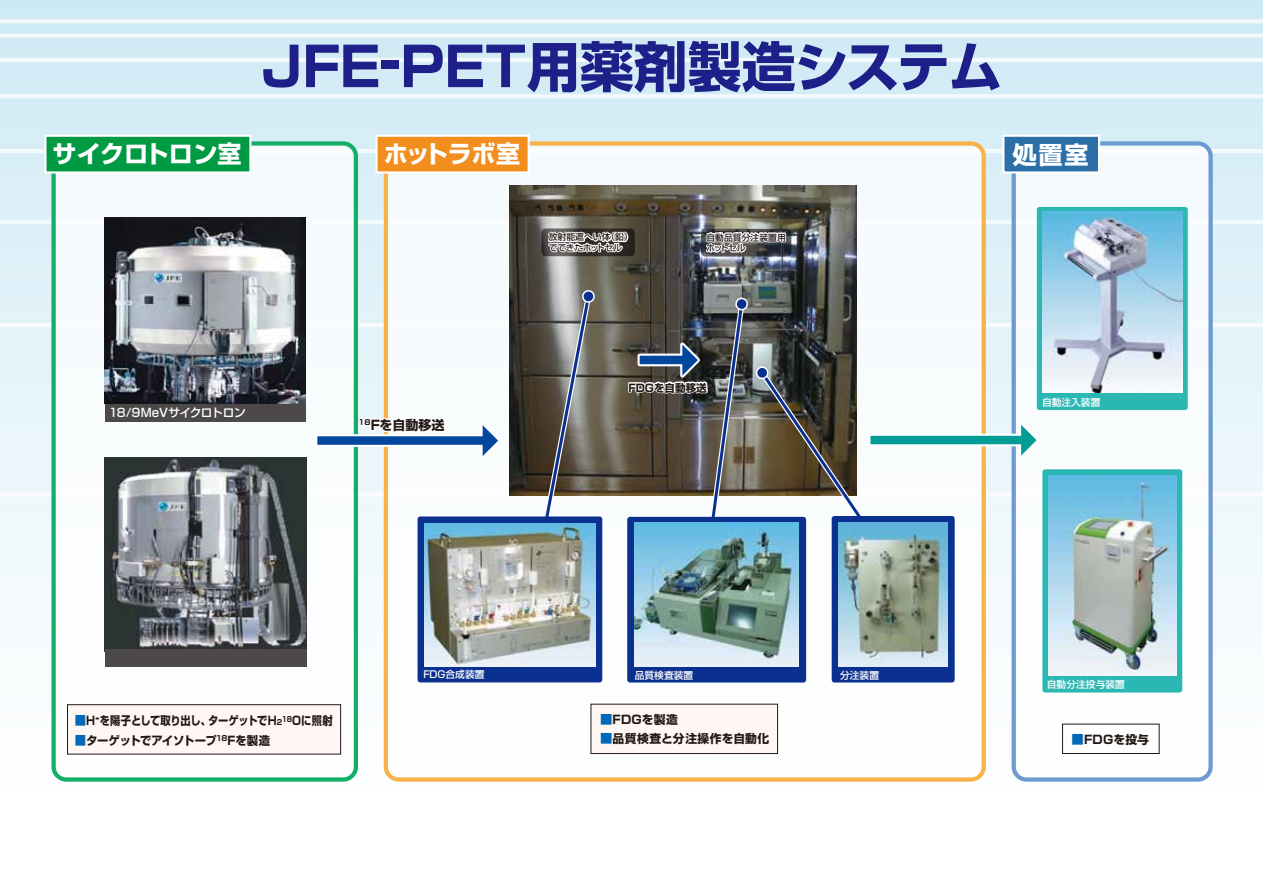
<style>
.page{position:relative;width:1263px;height:893px;background:#fff}
.page>*{position:absolute;margin:0;border:0;box-sizing:border-box;transform-origin:0 0}
.t1{font:700 53.85px "Shin Go Pro";color:#1d2088}
.t2{font:700 24.15px "Shin Go Pro";letter-spacing:-.005em;color:#fff}
.t3{font:700 13.05px "Shin Go Pro";color:#221815}
.t4{font:700 11.85px "Shin Go Pro";letter-spacing:-.015em;color:#221815;scale:.87 1}
.t5{font:700 11.85px "Shin Go Pro";letter-spacing:-.02em;color:#221815;scale:.96 1}
.t6{font:700 11.85px "Shin Go Pro";letter-spacing:.01em;color:#221815}
.t7{font:700 11.85px "Shin Go Pro";letter-spacing:.035em;color:#221815}
.t8{font:500 11.7px "Shin Go Pro";letter-spacing:-.035em;color:#fff}
.t9{font:700 10.65px "Shin Go Pro";color:#221815}
.t10{font:500 9.75px "Shin Go Pro";color:#fff}
.t11{font:500 8.85px/10.6px "Shin Go Pro";letter-spacing:-.005em;color:#221815}
.s1{font-size:12.3px;color:#0068b7}
.s2{font-size:7.5px}
</style>
<div class="page">
<div style="left:0;top:0;width:1263px;height:893px;background:linear-gradient(to bottom,#cfeaf5,#fff)"></div>
<hr style="left:0;top:19px;width:1263px;height:4px;background:#f2f9fc">
<div style="left:0;top:33px;width:1263px;height:5px;background:#f2f9fc"></div>
<hr style="left:0;top:58px;width:1263px;height:4px;background:#f3f9fc">
<hr style="left:0;top:94px;width:1263px;height:4px;background:#f3fafc">
<hr style="left:0;top:149px;width:1263px;height:4px;background:#f4fafc">
<hr style="left:0;top:220px;width:1263px;height:4px;background:#f5fbfc">
<hr style="left:0;top:323px;width:1263px;height:4px;background:#f7fbfd">
<div style="left:0;top:492px;width:1263px;height:5px;background:#fff"></div>
<div style="left:54px;top:143px;width:302px;height:636px;background:#fff;border-radius:13px"></div>
<div style="left:386px;top:143px;width:598px;height:636px;background:#fff;border-radius:13px"></div>
<div style="left:1014px;top:143px;width:196px;height:636px;background:#fff;border-radius:13px"></div>
<div style="left:51px;top:141px;width:307px;height:641px;border:4px solid #13ae67;border-radius:13px"></div>
<div style="left:384px;top:141px;width:602px;height:641px;border:4px solid #f7b249;border-radius:13px"></div>
<div style="left:1011px;top:141px;width:202px;height:641px;border:4px solid #6c9bd2;border-radius:13px"></div>
<div style="left:44px;top:135px;width:207px;height:39px;background:#094;border:2px solid #fff"></div>
<div style="left:375px;top:135px;width:155px;height:39px;background:#f18e1d;border:2px solid #fff"></div>
<div style="left:1002px;top:135px;width:98px;height:39px;background:#2c6fa7;border:2px solid #fff"></div>
<img style="left:509px;top:186px;width:347px;height:309px">
<img style="left:105px;top:217px;width:201px;height:187px">
<img style="left:105px;top:458px;width:201px;height:191px">
<svg style="left:543px;top:290px;width:52px;height:226px;background:#7e7c7a"></svg>
<div style="left:105px;top:649px;width:201px;height:18px;background:#4c4948"></div>
<div style="left:105px;top:404px;width:201px;height:18px;background:#4c4948"></div>
<div style="left:418px;top:516px;width:184px;height:166px;background:#0b3190;border-radius:3px"></div>
<div style="left:832px;top:516px;width:123px;height:166px;background:#0b3190;border-radius:3px"></div>
<div style="left:627px;top:517px;width:179px;height:165px;background:#0b3190;border-radius:3px"></div>
<div style="left:67px;top:704px;width:274px;height:50px;background:#fef7f3;border:1px solid #221815"></div>
<img style="left:839px;top:531px;width:108px;height:135px">
<img style="left:634px;top:523px;width:165px;height:144px">
<img style="left:627px;top:298px;width:121px;height:229px">
<svg style="left:756px;top:366px;width:286px;height:165px"></svg>
<div style="left:591px;top:704px;width:187px;height:50px;background:#fef7f3;border:1px solid #221815"></div>
<div style="left:1062px;top:724px;width:97px;height:30px;border:1px solid #221815"></div>
<div style="left:1037px;top:207px;width:151px;height:203px;background:#2bb7b3;border-radius:3px"></div>
<div style="left:1042px;top:469px;width:140px;height:223px;background:#2bb7b3;border-radius:3px"></div>
<svg style="left:541px;top:228px;width:94px;height:28px"></svg>
<svg style="left:701px;top:229px;width:90px;height:28px"></svg>
<svg style="left:546px;top:225px;width:83px;height:29px"></svg>
<svg style="left:703px;top:230px;width:84px;height:25px"></svg>
<img style="left:1042px;top:212px;width:140px;height:181px">
<img style="left:1048px;top:475px;width:128px;height:200px">
<svg style="left:317px;top:414px;width:181px;height:52px"></svg>
<img style="left:425px;top:523px;width:170px;height:144px">
<h1 class="t1" style="left:262px;top:24px;width:742px">JFE-PET用薬剤製造システム</h1>
<h2 class="t2" style="left:53px;top:135px;width:191px">サイクロトロン室</h2>
<h2 class="t2" style="left:384px;top:135px;width:138px">ホットラボ室</h2>
<h2 class="t2" style="left:1012px;top:136px;width:78px">処置室</h2>
<p class="t11" style="left:549px;top:231px;width:86px">放射能遮へい体（鉛）でできたホットセル</p>
<p class="t11" style="left:706px;top:231px;width:81px">自動品質分注装置用ホットセル</p>
<h3 class="t8" style="left:109px;top:403px;width:138px">18/9MeVサイクロトロン</h3>
<h3 class="t3" style="left:359px;top:415px;width:88px"><sup>18</sup>Fを自動移送</h3>
<p class="t9" style="left:628px;top:379px;width:80px">FDGを自動移送</p>
<p class="t10" style="left:1042px;top:394px;width:60px">自動注入装置</p>
<h3 class="t4" style="left:75px;top:711px;width:298px"><span class="s1">■</span>H-を陽子として取り出し、ターゲットでH<span class="s2">2</span><sup>18</sup>Oに照射</h3>
<h3 class="t5" style="left:75px;top:731px;width:205px"><span class="s1">■</span>ターゲットでアイソトープ<sup>18</sup>Fを製造</h3>
<p class="t10" style="left:423px;top:667px;width:63px">FDG合成装置</p>
<p class="t10" style="left:840px;top:667px;width:40px">分注装置</p>
<p class="t10" style="left:635px;top:667px;width:60px">品質検査装置</p>
<p class="t10" style="left:1047px;top:676px;width:79px">自動分注投与装置</p>
<h3 class="t6" style="left:600px;top:710px;width:79px"><span class="s1">■</span>FDGを製造</h3>
<h3 class="t7" style="left:600px;top:730px;width:171px"><span class="s1">■</span>品質検査と分注操作を自動化</h3>
<h3 class="t6" style="left:1072px;top:730px;width:79px"><span class="s1">■</span>FDGを投与</h3>
</div>
